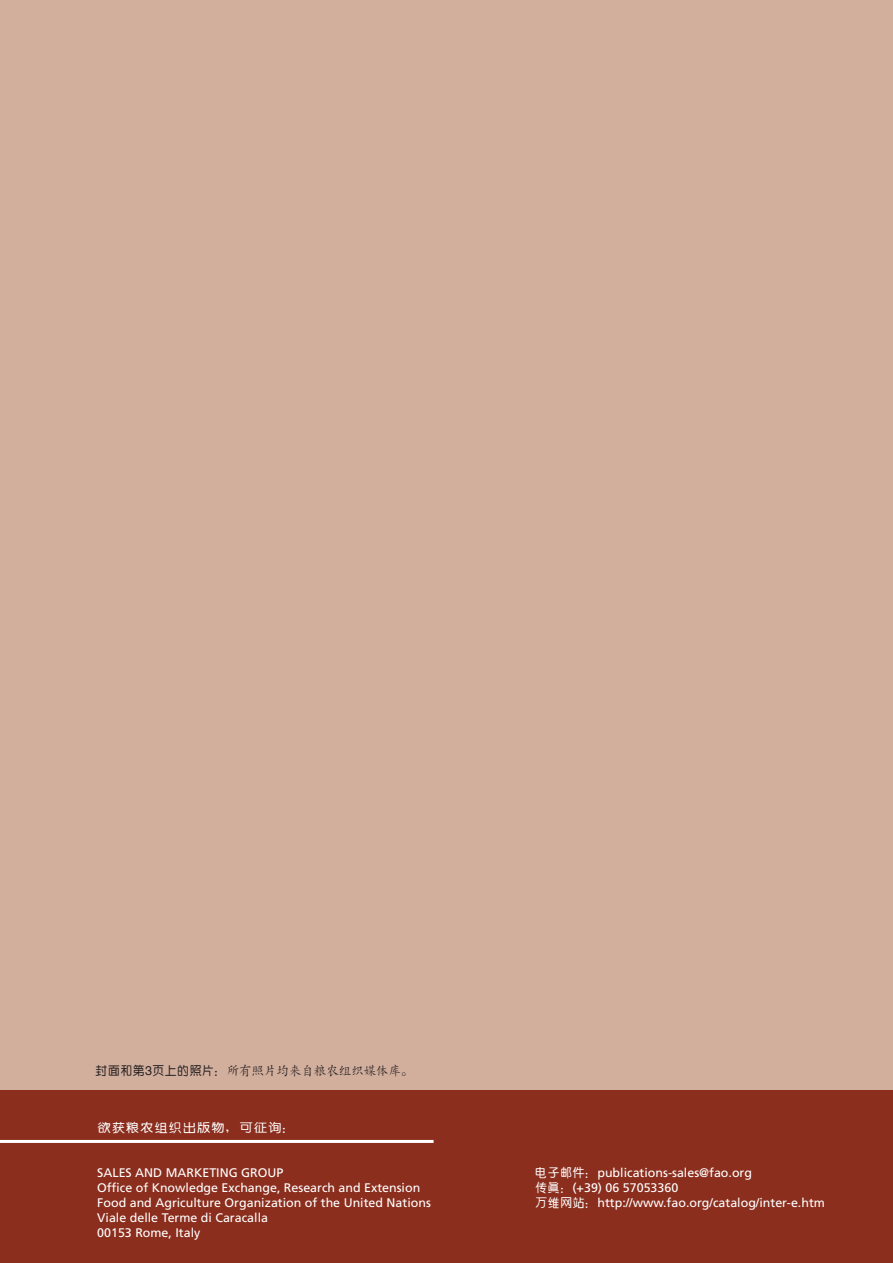
<style>
.page{position:relative;width:893px;height:1263px;background:#d2ae9c}
.page>*{position:absolute;margin:0;border:0;box-sizing:border-box;transform-origin:0 0}
.t1{font:12.45px/15px "Frutiger LT Std";color:#fff}
.t2{font:12.45px "CT Kai Ti SJ";color:#231f20}
.t3{font:12.45px "CT Zhong Yuan SJ";color:#fff;scale:1.14 1}
.s1{font-family:"CT Zhong Yuan SJ"}
</style>
<div class="page">
<div style="left:0;top:1090px;width:893px;height:173px;background:#8b2e1e"></div>
<svg style="left:0;top:1139px;width:434px;height:4px"></svg>
<p class="t2" style="left:95px;top:1064px;width:320px"><span class="s1">封面和第3页上的照片：</span>所有照片均来自粮农组织媒体库。</p>
<p class="t3" style="left:97px;top:1122px;width:176px">欲获粮农组织出版物，可征询：</p>
<p class="t1" style="left:97px;top:1166px;width:335px">SALES AND MARKETING GROUP<br>Office of Knowledge Exchange, Research and Extension Food and Agriculture Organization of the United Nations Viale delle Terme di Caracalla<br>00153 Rome, Italy</p>
<p class="t1" style="left:535px;top:1165px;width:291px"><span class="s1">电子邮件：</span>publications-sales@fao.org<br><span class="s1">传真：</span>(+39) 06 57053360<br><span class="s1">万维网站：</span>http://www.fao.org/catalog/inter-e.htm</p>
</div>
